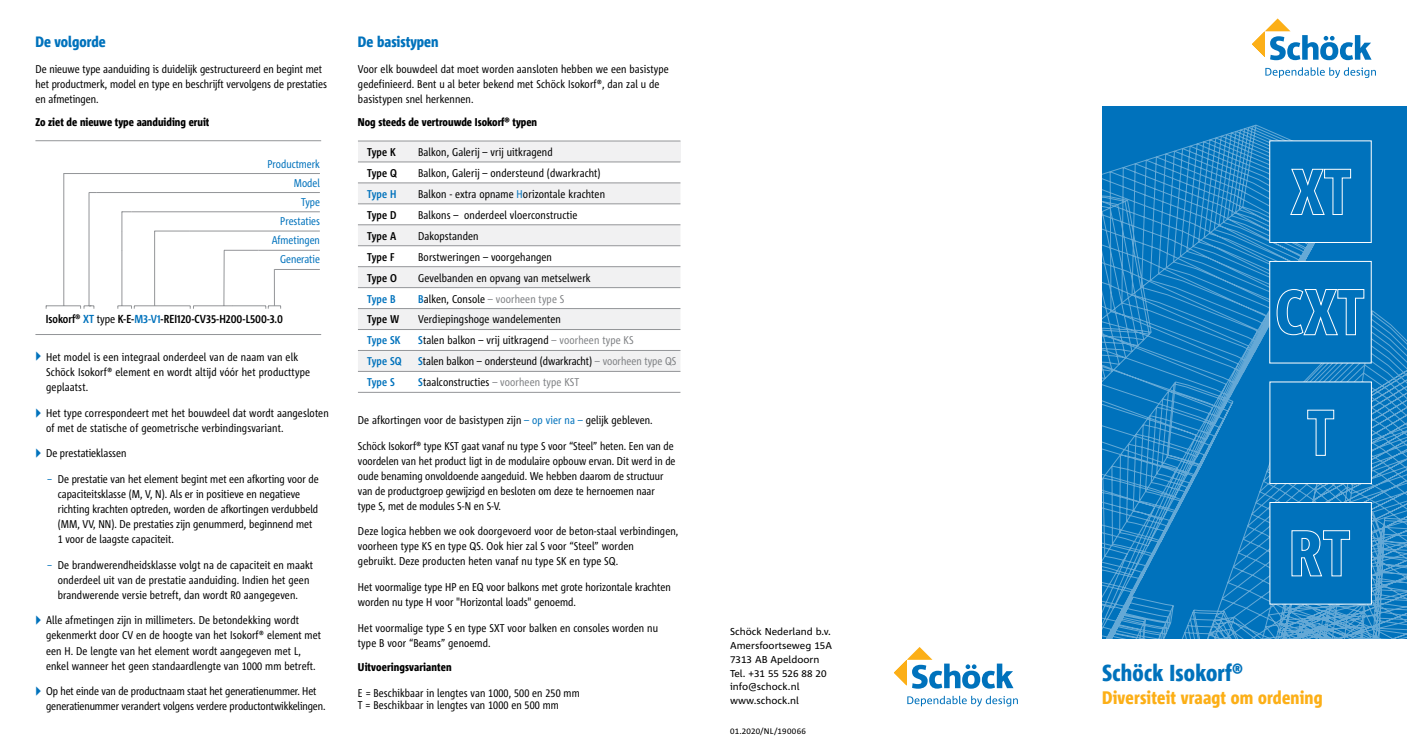
<style>
.page{position:relative;width:1407px;height:745px;background:#fff}
.page>*{position:absolute;margin:0;border:0;box-sizing:border-box;transform-origin:0 0}
.t1{font:800 condensed 23.12px "Corpid Schoeck";letter-spacing:.01em;color:#0072bc}
.t2{font:800 condensed 18.12px "Corpid Schoeck";letter-spacing:.01em;color:#fcaf17}
.t3{font:800 condensed 15px "Corpid Schoeck";color:#0072bc}
.t4{font:700 condensed 11.62px "Corpid Schoeck";color:#000}
.t5{font:condensed 11.25px/15px "Corpid Schoeck";letter-spacing:.01em;color:#000}
.t6{font:condensed 11.25px/15px "Corpid Schoeck";letter-spacing:-.01em;color:#000}
.t7{font:800 condensed 11.25px "Corpid Schoeck";color:#000}
.t8{font:condensed 11.25px/19px "Corpid Schoeck";color:#0072bc;text-align:right}
.t9{font:700 condensed 11.25px "Corpid Schoeck";letter-spacing:.01em;color:#000}
.t10{font:condensed 11.25px "Corpid Schoeck";letter-spacing:.01em;color:#808285}
.t11{font:700 condensed 11.25px "Corpid Schoeck";letter-spacing:.01em;color:#0072bc}
.t12{font:10px/13.8px "Corpid Schoeck";color:#000}
.t13{font:8.12px "Corpid Schoeck";letter-spacing:.025em;color:#000}
.s1{color:#0072bc}
.s2{font-weight:400}
.s3{font-weight:700;color:#0072bc}
.s4{color:#000}
.s5{color:#808285}
</style>
<div class="page">
<div style="left:1102px;top:106px;width:305px;height:532px;background:#0072bc"></div>
<svg style="left:1102px;top:125px;width:305px;height:513px"></svg>
<div style="left:358px;top:141px;width:322px;height:21px;background:#f1f1f2"></div>
<div style="left:358px;top:183px;width:322px;height:20px;background:#f1f1f2"></div>
<svg style="left:358px;top:204px;width:322px;height:188px"></svg>
<hr style="left:358px;top:141px;width:322px;height:1px;background:#939598">
<hr style="left:358px;top:162px;width:322px;height:1px;background:#939598">
<hr style="left:358px;top:182px;width:322px;height:1px;background:#939598">
<hr style="left:358px;top:224px;width:322px;height:1px;background:#939598">
<hr style="left:358px;top:245px;width:322px;height:1px;background:#939598">
<hr style="left:358px;top:266px;width:322px;height:1px;background:#939598">
<hr style="left:358px;top:287px;width:322px;height:1px;background:#939598">
<hr style="left:358px;top:308px;width:322px;height:1px;background:#939598">
<hr style="left:358px;top:329px;width:322px;height:1px;background:#939598">
<hr style="left:358px;top:350px;width:322px;height:1px;background:#939598">
<hr style="left:358px;top:371px;width:322px;height:1px;background:#939598">
<hr style="left:358px;top:392px;width:322px;height:1px;background:#939598">
<hr style="left:358px;top:203px;width:322px;height:1px;background:#939598">
<svg style="left:45px;top:173px;width:275px;height:136px"></svg>
<hr style="left:274px;top:269px;width:1px;height:36px;background:#939598">
<svg style="left:1269px;top:501px;width:103px;height:103px"></svg>
<svg style="left:1269px;top:140px;width:103px;height:103px"></svg>
<svg style="left:1269px;top:260px;width:103px;height:103px"></svg>
<svg style="left:1269px;top:381px;width:103px;height:103px"></svg>
<hr style="left:35px;top:140px;width:286px;height:1px;background:#939598">
<hr style="left:35px;top:334px;width:286px;height:1px;background:#939598">
<svg style="left:1252px;top:18px;width:119px;height:42px"></svg>
<svg style="left:1265px;top:67px;width:111px;height:11px"></svg>
<svg style="left:894px;top:647px;width:119px;height:41px"></svg>
<svg style="left:907px;top:695px;width:111px;height:11px"></svg>
<hr style="left:274px;top:269px;width:46px;height:1px;background:#939598">
<h3 class="t3" style="left:35px;top:32px;width:72px">De volgorde</h3>
<p class="t5" style="left:35px;top:61px;width:293px">De nieuwe type aanduiding is duidelijk gestructureerd en begint met het productmerk, model en type en beschrijft vervolgens de prestaties en afmetingen.</p>
<h3 class="t3" style="left:358px;top:32px;width:82px">De basistypen</h3>
<p class="t5" style="left:358px;top:61px;width:312px">Voor elk bouwdeel dat moet worden aansloten hebben we een basistype gedefinieerd. Bent u al beter bekend met Schöck Isokorf®, dan zal u de basistypen snel herkennen.</p>
<p class="t7" style="left:35px;top:115px;width:175px">Zo ziet de nieuwe type aanduiding eruit</p>
<p class="t7" style="left:358px;top:115px;width:181px">Nog steeds de vertrouwde Isokorf® typen</p>
<p class="t8" style="left:267px;top:154px;width:54px">Productmerk<br>Model<br>Type<br>Prestaties<br>Afmetingen<br>Generatie</p>
<p class="t4" style="left:46px;top:311px;width:239px">Isokorf® <span class="s1">XT</span> <span class="s2">type</span> K-E-<span class="s1">M3-V1</span>-REI120-CV35-H200-L500-3.0</p>
<p class="t5" style="left:46px;top:349px;width:266px;text-indent:-11px"><span class="s1">▶</span> Het model is een integraal onderdeel van de naam van elk<br>Schöck Isokorf® element en wordt altijd vóór het producttype geplaatst.</p>
<p class="t5" style="left:46px;top:405px;width:284px;text-indent:-11px"><span class="s1">▶</span> Het type correspondeert met het bouwdeel dat wordt aangesloten of met de statische of geometrische verbindingsvariant.</p>
<p class="t5" style="left:35px;top:445px;width:92px"><span class="s1">▶</span> De prestatieklassen</p>
<p class="t5" style="left:58px;top:471px;width:263px;text-indent:-11px"><span class="s1">−</span> De prestatie van het element begint met een afkorting voor de capaciteitsklasse (M, V, N). Als er in positieve en negatieve richting krachten optreden, worden de afkortingen verdubbeld (MM, VV, NN). De prestaties zijn genummerd, beginnend met 1 voor de laagste capaciteit.</p>
<p class="t5" style="left:58px;top:557px;width:257px;text-indent:-11px"><span class="s1">−</span> De brandwerendheidsklasse volgt na de capaciteit en maakt onderdeel uit van de prestatie aanduiding. Indien het geen brandwerende versie betreft, dan wordt R0 aangegeven.</p>
<p class="t5" style="left:46px;top:612px;width:277px;text-indent:-11px"><span class="s1">▶</span> Alle afmetingen zijn in millimeters. De betondekking wordt gekenmerkt door CV en de hoogte van het Isokorf® element met een H. De lengte van het element wordt aangegeven met L, enkel wanneer het geen standaardlengte van 1000 mm betreft.</p>
<p class="t6" style="left:46px;top:683px;width:281px;text-indent:-11px"><span class="s1">▶</span> Op het einde van de productnaam staat het generatienummer. Het generatienummer verandert volgens verdere productontwikkelingen.</p>
<p class="t9" style="left:367px;top:145px;width:30px">Type K</p>
<p class="t5" style="left:418px;top:144px;width:136px">Balkon, Galerij – vrij uitkragend</p>
<p class="t9" style="left:367px;top:166px;width:31px">Type Q</p>
<p class="t5" style="left:418px;top:165px;width:184px">Balkon, Galerij – ondersteund (dwarkracht)</p>
<p class="t11" style="left:367px;top:187px;width:31px">Type H</p>
<p class="t5" style="left:418px;top:186px;width:188px">Balkon - extra opname <span class="s1">H</span>orizontale krachten</p>
<p class="t9" style="left:367px;top:207px;width:31px">Type D</p>
<p class="t5" style="left:418px;top:207px;width:161px">Balkons – onderdeel vloerconstructie</p>
<p class="t9" style="left:367px;top:228px;width:31px">Type A</p>
<p class="t5" style="left:418px;top:228px;width:62px">Dakopstanden</p>
<p class="t9" style="left:367px;top:249px;width:29px">Type F</p>
<p class="t5" style="left:418px;top:249px;width:135px">Borstweringen – voorgehangen</p>
<p class="t9" style="left:367px;top:270px;width:31px">Type O</p>
<p class="t5" style="left:418px;top:270px;width:174px">Gevelbanden en opvang van metselwerk</p>
<p class="t11" style="left:367px;top:291px;width:30px">Type B</p>
<p class="t10" style="left:418px;top:291px;width:148px"><span class="s3">B</span><span class="s4">alken, Console</span> – voorheen type S</p>
<p class="t9" style="left:367px;top:312px;width:34px">Type W</p>
<p class="t5" style="left:418px;top:312px;width:144px">Verdiepingshoge wandelementen</p>
<p class="t11" style="left:367px;top:333px;width:35px">Type SK</p>
<p class="t5" style="left:418px;top:332px;width:217px"><span class="s3">S</span>talen balkon – vrij uitkragend <span class="s5">– voorheen type KS</span></p>
<p class="t11" style="left:367px;top:354px;width:36px">Type SQ</p>
<p class="t5" style="left:418px;top:353px;width:260px"><span class="s3">S</span>talen balkon – ondersteund (dwarkracht) <span class="s5">– voorheen type QS</span></p>
<p class="t11" style="left:367px;top:375px;width:29px">Type S</p>
<p class="t5" style="left:418px;top:374px;width:162px"><span class="s3">S</span>taalconstructies <span class="s5">– voorheen type KST</span></p>
<p class="t5" style="left:358px;top:412px;width:296px">De afkortingen voor de basistypen zijn <span class="s1">– op vier na –</span> gelijk gebleven.</p>
<p class="t5" style="left:358px;top:437px;width:319px">Schöck Isokorf® type KST gaat vanaf nu type S voor “Steel” heten. Een van de voordelen van het product ligt in de modulaire opbouw ervan. Dit werd in de oude benaming onvoldoende aangeduid. We hebben daarom de structuur van de productgroep gewijzigd en besloten om deze te hernoemen naar<br>type S, met de modules S-N en S-V.</p>
<p class="t5" style="left:358px;top:523px;width:322px">Deze logica hebben we ook doorgevoerd voor de beton-staal verbindingen, voorheen type KS en type QS. Ook hier zal S voor “Steel” worden<br>gebruikt. Deze producten heten vanaf nu type SK en type SQ.</p>
<p class="t5" style="left:358px;top:579px;width:314px">Het voormalige type HP en EQ voor balkons met grote horizontale krachten worden nu type H voor "Horizontal loads" genoemd.</p>
<p class="t5" style="left:358px;top:619px;width:302px">Het voormalige type S en type SXT voor balken en consoles worden nu type B voor “Beams” genoemd.</p>
<p class="t7" style="left:358px;top:659px;width:95px">Uitvoeringsvarianten</p>
<p class="t5" style="left:358px;top:686px;width:223px;line-height:12.5px">E = Beschikbaar in lengtes van 1000, 500 en 250 mm<br>T = Beschikbaar in lengtes van 1000 en 500 mm</p>
<p class="t12" style="left:730px;top:624px;width:103px">Schöck Nederland b.v.<br>Amersfoortseweg 15A<br>7313 AB Apeldoorn<br>Tel. +31 55 526 88 20 info@schock.nl www.schock.nl</p>
<p class="t13" style="left:730px;top:726px;width:77px">01.2020/NL/190066</p>
<h1 class="t1" style="left:1102px;top:658px;width:142px">Schöck Isokorf®</h1>
<h2 class="t2" style="left:1102px;top:686px;width:222px">Diversiteit vraagt om ordening</h2>
</div>
